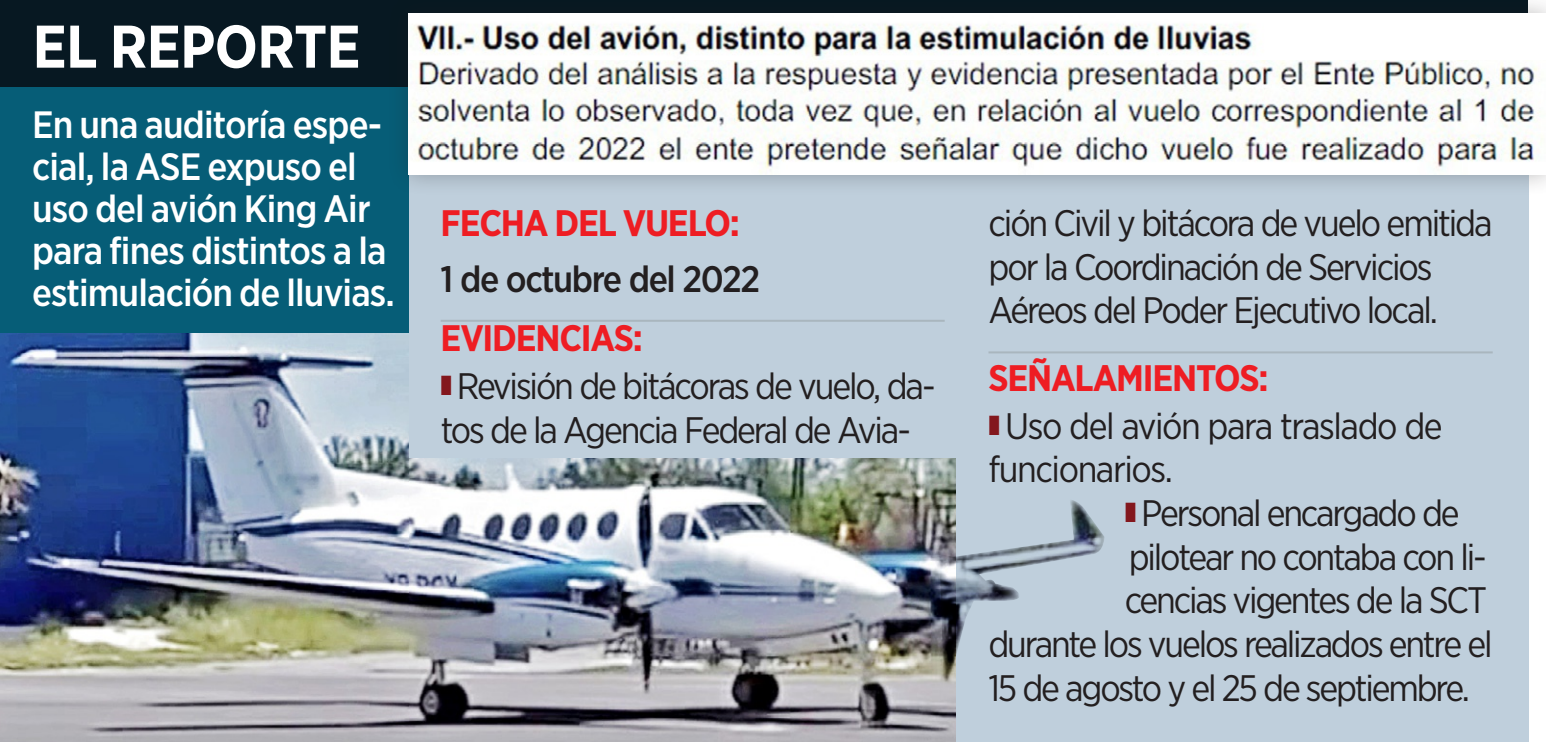
<style>
.page{position:relative;width:1546px;height:742px;background:#fff}
.page>*{position:absolute;margin:0;border:0;box-sizing:border-box;transform-origin:0 0}
.t1{font:700 60px "Gotham Narrow";letter-spacing:-.01em;color:#fff}
.t2{font:500 38px/42px "Gotham Narrow";letter-spacing:-.025em;color:#fff}
.t3{font:36.8px/43.6px "Gotham Narrow";letter-spacing:-.06em;color:#231f20}
.t4{font:700 36.8px "Gotham Narrow";letter-spacing:-.035em;color:#ee1d23}
.t5{font:36.8px "Gotham Narrow";letter-spacing:-.04em;color:#231f20}
.t6{font:500 36.8px "Gotham Narrow";letter-spacing:-.04em;color:#231f20}
</style>
<div class="page">
<div style="left:0;top:174px;width:1528px;height:567px;background:#bfcfdc"></div>
<div style="left:0;top:0;width:1527px;height:87px;background:#071822"></div>
<div style="left:0;top:87px;width:409px;height:247px;background:#065d77"></div>
<hr style="left:441px;top:319px;width:504px;height:2px;background:#a9b6be">
<hr style="left:988px;top:351px;width:505px;height:2px;background:#a9b6be">
<div style="left:387px;top:0;width:1159px;height:196px;background:#231f20;opacity:.3"></div>
<img style="left:409px;top:59px;width:1137px;height:115px">
<img style="left:409px;top:13px;width:1137px;height:46px">
<img style="left:409px;top:458px;width:546px;height:283px">
<img style="left:939px;top:499px;width:165px;height:186px">
<img style="left:0;top:334px;width:409px;height:407px">
<h1 class="t1" style="left:33px;top:8px;width:330px">EL REPORTE</h1>
<p class="t2" style="left:32px;top:103px;width:364px">En una auditoría espe&shy;cial, la ASE expuso el uso del avión King Air para fines distintos a la estimulación de lluvias.</p>
<p class="t4" style="left:441px;top:199px;width:301px">FECHA DEL VUELO:</p>
<p class="t6" style="left:441px;top:255px;width:321px">1 de octubre del 2022</p>
<p class="t4" style="left:441px;top:314px;width:204px">EVIDENCIAS:</p>
<p class="t3" style="left:441px;top:363px;width:496px;text-indent:16px">Revisión de bitácoras de vuelo, da&shy;tos de la Agencia Federal de Avia-</p>
<p class="t3" style="left:988px;top:200px;width:506px">ción Civil y bitácora de vuelo emitida por la Coordinación de Servicios<br>Aéreos del Poder Ejecutivo local.</p>
<p class="t4" style="left:988px;top:354px;width:281px">SEÑALAMIENTOS:</p>
<p class="t5" style="left:1005px;top:402px;width:439px">Uso del avión para traslado de</p>
<p class="t5" style="left:988px;top:446px;width:186px">funcionarios.</p>
<p class="t3" style="left:1141px;top:490px;width:320px">Personal encargado de</p>
<p class="t3" style="left:1129px;top:534px;width:359px">pilotear no contaba con li-</p>
<p class="t3" style="left:1125px;top:577px;width:364px">cencias vigentes de la SCT</p>
<p class="t3" style="left:988px;top:621px;width:506px">durante los vuelos realizados entre el</p>
<p class="t3" style="left:988px;top:664px;width:483px">15 de agosto y el 25 de septiembre.</p>
</div>
